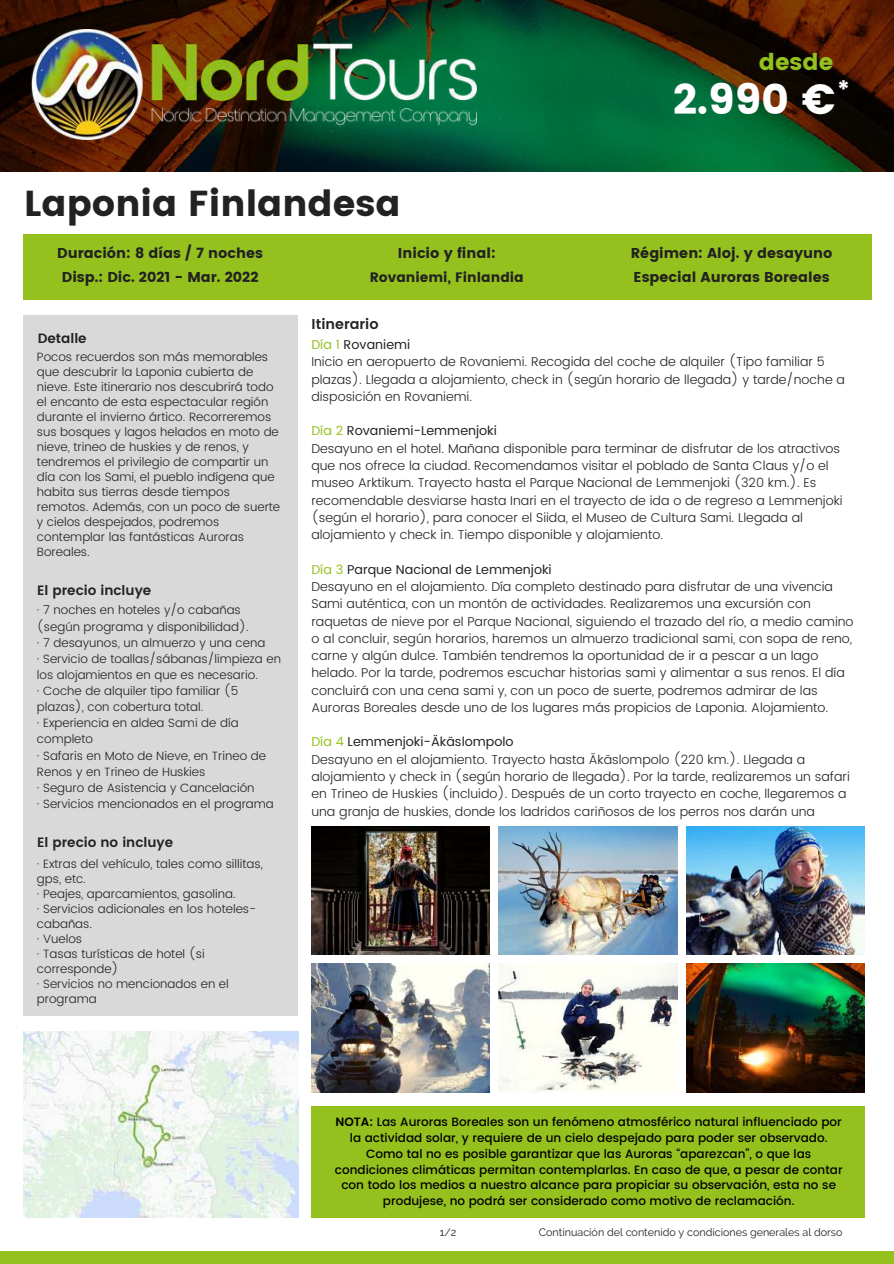
<style>
.page{position:relative;width:894px;height:1264px;background:#fff}
.page>*{position:absolute;margin:0;border:0;box-sizing:border-box;transform-origin:0 0}
.t1{font:42px "Poppins";color:#fff}
.t2{font:36px "Poppins";color:#222}
.t3{font:23.25px "Poppins";color:#95c11f}
.t4{font:14.25px/23.9px "Poppins";color:#222;text-align:center}
.t5{font:600 14.25px "Poppins";color:#222}
.t6{font:13.65px "Poppins";color:#222}
.t7{font:600 13.5px "Poppins";color:#222}
.t8{font:300 12.75px/17.2px "Poppins";color:#222}
.t9{font:300 12px/15px "Poppins";color:#222}
.t10{font:500 12px/15.8px "Poppins";color:#000;text-align:center}
.t11{font:10.8px "Raleway";color:#222}
.s1{font-weight:400;color:#95c11f}
.s2{font-weight:400}
.s3{font-weight:600}
</style>
<div class="page">
<div style="left:0;top:1251px;width:893px;height:12px;background:#95c11f"></div>
<svg style="left:0;top:0;width:893px;height:172px;background:#1b391c"></svg>
<div style="left:23px;top:315px;width:274px;height:701px;background:#d9d9d9"></div>
<img style="left:23px;top:1031px;width:275px;height:186px">
<div style="left:23px;top:235px;width:848px;height:64px;background:#95c11f"></div>
<img style="left:311px;top:826px;width:178px;height:128px">
<img style="left:498px;top:826px;width:179px;height:128px">
<img style="left:686px;top:826px;width:178px;height:128px">
<img style="left:311px;top:963px;width:178px;height:129px">
<img style="left:498px;top:963px;width:179px;height:129px">
<img style="left:686px;top:963px;width:178px;height:129px">
<img style="left:23px;top:30px;width:453px;height:110px">
<div style="left:311px;top:1106px;width:553px;height:112px;background:#95c11f"></div>
<h2 class="t2" style="left:24px;top:183px;width:378px">Laponia Finlandesa</h2>
<p class="t4" style="left:57px;top:241px;width:207px">Duración: 8 días / 7 noches<br>Disp.: Dic. 2021 - Mar. 2022</p>
<p class="t4" style="left:398px;top:241px;width:99px">Inicio y final:</p>
<p class="t6" style="left:369px;top:269px;width:155px">Rovaniemi, Finlandia</p>
<p class="t5" style="left:311px;top:315px;width:68px">Itinerario</p>
<h3 class="t3" style="left:758px;top:49px;width:76px">desde</h3>
<h1 class="t1" style="left:673px;top:75px;width:178px">2.990 €<sup>*</sup></h1>
<p class="t4" style="left:630px;top:241px;width:203px;text-align:left">Régimen: Aloj. y desayuno<br>Especial Auroras Boreales</p>
<p class="t7" style="left:38px;top:330px;width:51px">Detalle</p>
<p class="t9" style="left:37px;top:350px;width:245px">Pocos recuerdos son más memorables que descubrir la Laponia cubierta de nieve. Este itinerario nos descubrirá todo el encanto de esta espectacular región durante el invierno ártico. Recorreremos sus bosques y lagos helados en moto de nieve, trineo de huskies y de renos, y tendremos el privilegio de compartir un día con los Sami, el pueblo indígena que habita sus tierras desde tiempos remotos. Además, con un poco de suerte y cielos despejados, podremos contemplar las fantásticas Auroras Boreales.</p>
<p class="t7" style="left:37px;top:582px;width:115px">El precio incluye</p>
<p class="t9" style="left:37px;top:602px;width:245px;line-height:16px">· 7 noches en hoteles y/o cabañas (según programa y disponibilidad).<br>· 7 desayunos, un almuerzo y una cena<br>· Servicio de toallas/sábanas/limpieza en los alojamientos en que es necesario.<br>· Coche de alquiler tipo familiar (5 plazas), con cobertura total.<br>· Experiencia en aldea Sami de día completo<br>· Safaris en Moto de Nieve, en Trineo de Renos y en Trineo de Huskies<br>· Seguro de Asistencia y Cancelación<br>· Servicios mencionados en el programa</p>
<p class="t7" style="left:37px;top:834px;width:137px">El precio no incluye</p>
<p class="t9" style="left:37px;top:856px;width:227px">· Extras del vehículo, tales como sillitas, gps, etc.<br>· Peajes, aparcamientos, gasolina.<br>· Servicios adicionales en los hoteles&shy;cabañas.<br>· Vuelos<br>· Tasas turísticas de hotel (si corresponde)<br>· Servicios no mencionados en el programa</p>
<p class="t8" style="left:311px;top:336px;width:535px"><span class="s1">Día 1</span> <span class="s2">Rovaniemi<br></span>Inicio en aeropuerto de Rovaniemi. Recogida del coche de alquiler (Tipo familiar 5 plazas). Llegada a alojamiento, check in (según horario de llegada) y tarde/noche a disposición en Rovaniemi.</p>
<p class="t8" style="left:311px;top:422px;width:532px"><span class="s1">Día 2</span> <span class="s2">Rovaniemi-Lemmenjoki<br></span>Desayuno en el hotel. Mañana disponible para terminar de disfrutar de los atractivos que nos ofrece la ciudad. Recomendamos visitar el poblado de Santa Claus y/o el museo Arktikum. Trayecto hasta el Parque Nacional de Lemmenjoki (320 km.). Es recomendable desviarse hasta Inari en el trayecto de ida o de regreso a Lemmenjoki (según el horario), para conocer el Siida, el Museo de Cultura Sami. Llegada al alojamiento y check in. Tiempo disponible y alojamiento.</p>
<p class="t8" style="left:311px;top:560px;width:543px"><span class="s1">Día 3</span> <span class="s2">Parque Nacional de Lemmenjoki<br></span>Desayuno en el alojamiento. Día completo destinado para disfrutar de una vivencia Sami auténtica, con un montón de actividades. Realizaremos una excursión con raquetas de nieve por el Parque Nacional, siguiendo el trazado del río, a medio camino o al concluir, según horarios, haremos un almuerzo tradicional sami, con sopa de reno, carne y algún dulce. También tendremos la oportunidad de ir a pescar a un lago helado. Por la tarde, podremos escuchar historias sami y alimentar a sus renos. El día concluirá con una cena sami y, con un poco de suerte, podremos admirar de las Auroras Boreales desde uno de los lugares más propicios de Laponia. Alojamiento.</p>
<p class="t8" style="left:311px;top:733px;width:540px"><span class="s1">Día 4</span> <span class="s2">Lemmenjoki-Äkäslompolo<br></span>Desayuno en el alojamiento. Trayecto hasta Äkäslompolo (220 km.). Llegada a alojamiento y check in (según horario de llegada). Por la tarde, realizaremos un safari en Trineo de Huskies (incluido). Después de un corto trayecto en coche, llegaremos a una granja de huskies, donde los ladridos cariñosos de los perros nos darán una</p>
<p class="t10" style="left:335px;top:1114px;width:509px"><span class="s3">NOTA:</span> Las Auroras Boreales son un fenómeno atmosférico natural influenciado por la actividad solar, y requiere de un cielo despejado para poder ser observado.<br>Como tal no es posible garantizar que las Auroras “aparezcan”, o que las condiciones climáticas permitan contemplarlas. En caso de que, a pesar de contar con todo los medios a nuestro alcance para propiciar su observación, esta no se produjese, no podrá ser considerado como motivo de reclamación.</p>
<p class="t11" style="left:439px;top:1225px;width:18px">1/2</p>
<p class="t11" style="left:538px;top:1225px;width:305px">Continuación del contenido y condiciones generales al dorso</p>
</div>
